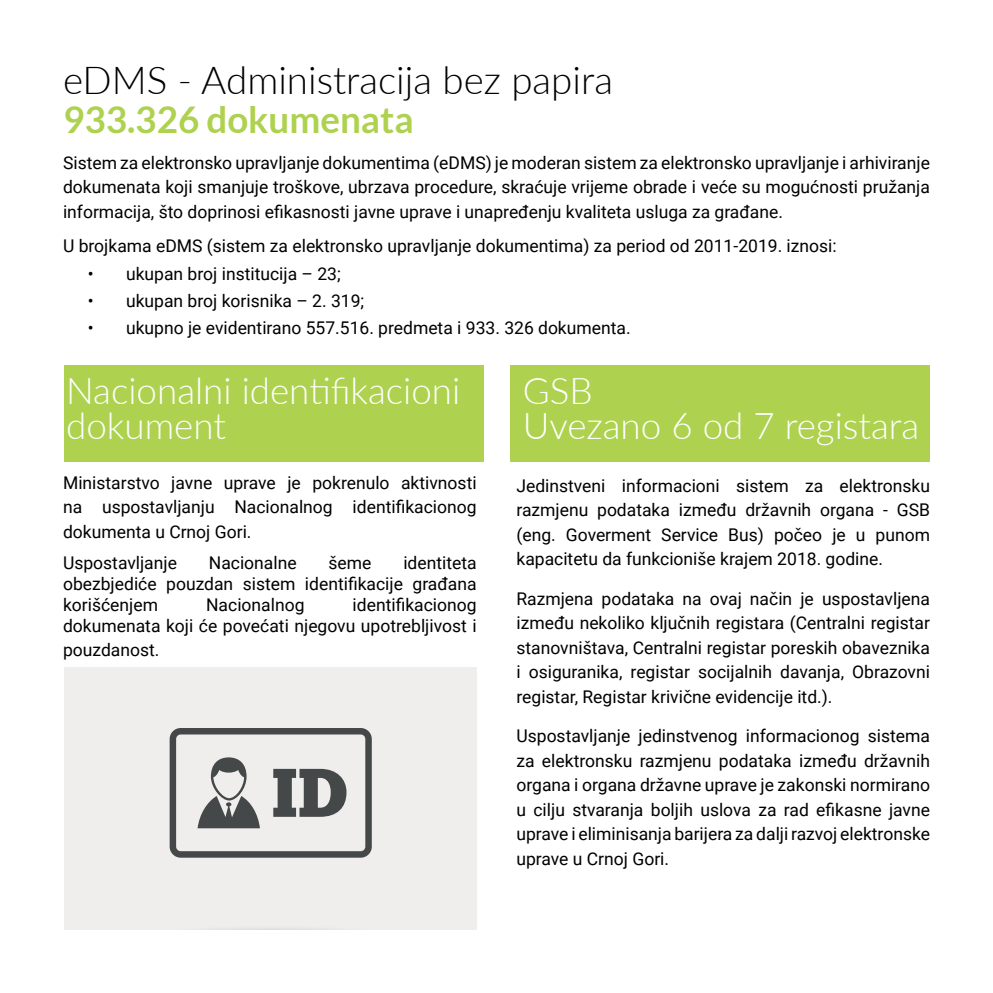
<style>
.page{position:relative;width:993px;height:993px;background:#fff}
.page>*{position:absolute;margin:0;border:0;box-sizing:border-box;transform-origin:0 0}
.t1{font:300 38.5px "Lato";color:#000}
.t2{font:300 36.75px/35px "Lato";color:#fff}
.t3{font:700 36.75px "Lato";color:#aed24f}
.t4{font:17.5px/24.5px "Roboto";color:#000;text-align:justify}
</style>
<div class="page">
<div style="left:64px;top:365px;width:419px;height:97px;background:#aed24f"></div>
<div style="left:510px;top:365px;width:419px;height:97px;background:#aed24f"></div>
<div style="left:64px;top:666px;width:412px;height:263px;background:#efeeed"></div>
<svg style="left:169px;top:728px;width:202px;height:129px"></svg>
<h1 class="t1" style="left:63px;top:53px;width:551px">eDMS - Administracija bez papira</h1>
<h2 class="t3" style="left:63px;top:98px;width:352px">933.326 dokumenata</h2>
<p class="t4" style="left:63px;top:149px;width:868px">Sistem za elektronsko upravljanje dokumentima (eDMS) je moderan sistem za elektronsko upravljanje i arhiviranje dokumenata koji smanjuje troškove, ubrzava procedure, skraćuje vrijeme obrade i veće su mogućnosti pružanja informacija, što doprinosi efikasnosti javne uprave i unapređenju kvaliteta usluga za građane.</p>
<p class="t4" style="left:63px;top:233px;width:775px">U brojkama eDMS (sistem za elektronsko upravljanje dokumentima) za period od 2011-2019. iznosi:</p>
<p class="t4" style="left:88px;top:260px;width:254px">• ukupan broj institucija – 23;</p>
<p class="t4" style="left:88px;top:288px;width:278px">• ukupan broj korisnika – 2. 319;</p>
<p class="t4" style="left:88px;top:315px;width:544px">• ukupno je evidentirano 557.516. predmeta i 933. 326 dokumenta.</p>
<h2 class="t2" style="left:66px;top:371px;width:395px">Nacionalni identifikacioni dokument</h2>
<h2 class="t2" style="left:522px;top:371px;width:398px">GSB<br>Uvezano 6 od 7 registara</h2>
<p class="t4" style="left:63px;top:469px;width:415px">Ministarstvo javne uprave je pokrenulo aktivnosti na uspostavljanju Nacionalnog identifikacionog dokumenta u Crnoj Gori.</p>
<p class="t4" style="left:63px;top:549px;width:115px">Uspostavljanje</p>
<p class="t4" style="left:209px;top:549px;width:89px">Nacionalne</p>
<p class="t4" style="left:328px;top:549px;width:44px">šeme</p>
<p class="t4" style="left:63px;top:551px;width:415px;line-height:21px;text-indent:340px">identiteta obezbjediće pouzdan sistem identifikacije građana korišćenjem</p>
<p class="t4" style="left:63px;top:593px;width:415px;line-height:21px;text-align:right">identifikacionog<br>dokumenata koji će povećati njegovu upotrebljivost i</p>
<p class="t4" style="left:63px;top:636px;width:98px">pouzdanost.</p>
<p class="t4" style="left:206px;top:591px;width:100px">Nacionalnog</p>
<p class="t4" style="left:516px;top:472px;width:415px">Jedinstveni informacioni sistem za elektronsku razmjenu podataka između državnih organa - GSB (eng. Goverment Service Bus) počeo je u punom kapacitetu da funkcioniše krajem 2018. godine.</p>
<p class="t4" style="left:516px;top:585px;width:415px">Razmjena podataka na ovaj način je uspostavljena između nekoliko ključnih registara (Centralni registar stanovništava, Centralni registar poreskih obaveznika i osiguranika, registar socijalnih davanja, Obrazovni registar, Registar krivične evidencije itd.).</p>
<p class="t4" style="left:516px;top:722px;width:415px">Uspostavljanje jedinstvenog informacionog sistema za elektronsku razmjenu podataka između državnih organa i organa državne uprave je zakonski normirano u cilju stvaranja boljih uslova za rad efikasne javne uprave i eliminisanja barijera za dalji razvoj elektronske uprave u Crnoj Gori.</p>
</div>
